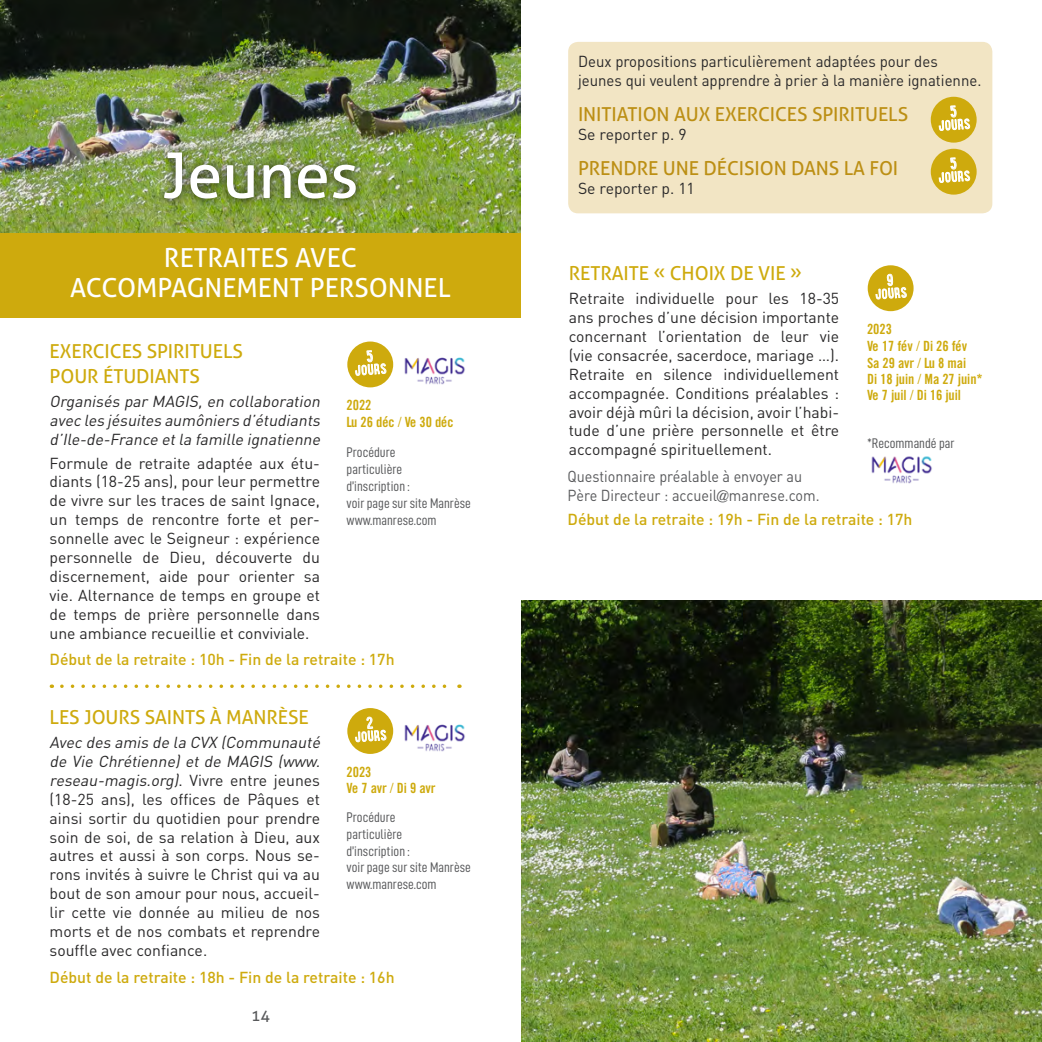
<style>
.page{position:relative;width:1042px;height:1042px;background:#fff}
.page>*{position:absolute;margin:0;border:0;box-sizing:border-box;transform-origin:0 0}
.t1{font:63px "Aller";color:#fff}
.t2{font:26.25px "Aller";color:#fff}
.t3{font:19.25px "Aller";letter-spacing:-.005em;color:#ceaa0d}
.t4{font:19.25px "Aller";letter-spacing:-.005em;color:#bc8f14}
.t5{font:15.75px/18.9px "DIN";color:#292829;text-align:justify}
.t6{font:500 15.75px "DIN";color:#ceaa0d}
.t7{font:italic 15.75px/18.9px "DIN";color:#292829;text-align:justify}
.t8{font:15.75px/18.9px "DIN";color:#292829;scale:.95 1}
.t9{font:15.75px/18.9px "DIN";color:#58595b;scale:.91 1}
.t10{font:15.75px "Aller";color:#58595b}
.t11{font:14px/16.8px "D DIN Condensed";color:#58595b}
.t12{font:14px/16.6px "Cg Trade Bd Cd";color:#ceaa0d}
.t13{font:12.25px "Lunch Box";color:#fff}
.s1{font-style:italic}
.s2{font-family:"Cg Trade Bd Cd"}
</style>
<div class="page">
<img style="left:0;top:0;width:521px;height:233px">
<div style="left:347px;top:341px;width:46px;height:46px;background:#ceaa0d;border-radius:50%"></div>
<div style="left:347px;top:708px;width:46px;height:46px;background:#ceaa0d;border-radius:50%"></div>
<div style="left:867px;top:265px;width:46px;height:46px;background:#ceaa0d;border-radius:50%"></div>
<div style="left:0;top:233px;width:521px;height:84px;background:#ceaa0d"></div>
<div style="left:568px;top:42px;width:424px;height:171px;background:#f2e5c4;border-radius:10px"></div>
<div style="left:154px;top:143px;width:211px;height:65px;background:#000;opacity:.75"></div>
<svg style="left:62px;top:684px;width:398px;height:4px"></svg>
<img style="left:404px;top:357px;width:61px;height:28px">
<img style="left:871px;top:456px;width:61px;height:28px">
<img style="left:404px;top:724px;width:61px;height:28px">
<div style="left:931px;top:97px;width:45px;height:46px;background:#ceaa0d;border-radius:50%"></div>
<div style="left:931px;top:149px;width:45px;height:46px;background:#ceaa0d;border-radius:50%"></div>
<img style="left:521px;top:601px;width:521px;height:441px">
<svg style="left:355px;top:343px;width:31px;height:33px"></svg>
<svg style="left:355px;top:716px;width:31px;height:26px"></svg>
<svg style="left:875px;top:273px;width:32px;height:26px"></svg>
<svg style="left:939px;top:98px;width:31px;height:33px"></svg>
<svg style="left:939px;top:150px;width:31px;height:33px"></svg>
<h1 class="t1" style="left:162px;top:137px;width:198px">JEUNES</h1>
<h2 class="t2" style="left:164px;top:242px;width:30px">RETRAITES</h2>
<h2 class="t2" style="left:295px;top:242px;width:17px">AVEC</h2>
<h2 class="t2" style="left:70px;top:272px;width:169px">ACCOMPAGNEME</h2>
<h2 class="t2" style="left:272px;top:272px;width:165px">NT PERSONNEL</h2>
<p class="t3" style="left:50px;top:339px;width:33px">EXERCICES</p>
<p class="t3" style="left:147px;top:339px;width:30px">SPIRIT</p>
<p class="t3" style="left:200px;top:339px;width:24px">UELS</p>
<p class="t3" style="left:50px;top:364px;width:141px">POUR ÉTUDIANTS</p>
<p class="t7" style="left:50px;top:391px;width:275px">Organisés par MAGIS, en collaboration avec les jésuites aumôniers d’étudiants d’Ile-de-France etla famille ignatienne</p>
<p class="t5" style="left:50px;top:453px;width:272px">Formule de retraite adaptée aux étu&shy;diants (18-25 ans), pour leur permettre de vivre sur les traces de saint Ignace, un temps de rencontre forte et per&shy;sonnelle avec le Seigneur : expérience personnelle de Dieu, découverte du discernement, aide pour orienter sa vie. Alternance de temps en groupe et de temps de prière personnelle dans une ambiance recueillie et conviviale.</p>
<p class="t13" style="left:354px;top:360px;width:33px;rotate:-4deg">jourS</p>
<p class="t12" style="left:347px;top:397px;width:108px">2022<br>Lu 26 déc / Ve 30 déc</p>
<p class="t11" style="left:347px;top:444px;width:126px">Procédure<br>particulière<br>d’inscription :<br>voir page sur site Manrèse www.manrese.com</p>
<p class="t6" style="left:50px;top:649px;width:346px">Début de la retraite : 10h - Fin de la retraite : 17h</p>
<p class="t3" style="left:50px;top:705px;width:249px">LES JOURS SAI NTS À MANRÈSE</p>
<p class="t5" style="left:50px;top:732px;width:275px;text-align:left"><span class="s1">Avec des amis de la CVX (Communauté de Vie Chrétienne) et de MAGIS (www. reseau-magis.org)</span>. Vivre e n t re j e u n es (18-25 ans), les offices de Pâques et ainsi sortir du quotidien pour prendre soin de soi, de sa relation à Dieu, aux autres et aussi à son corps. Nous se&shy;rons invités à suivre le Christ qui va au bout de son amour pour nous, accueil&shy;lir cette vie donnée au milieu de nos morts et de nos combats et reprendre souffle avec confiance.</p>
<p class="t13" style="left:354px;top:727px;width:33px;rotate:-4deg">jourS</p>
<p class="t12" style="left:347px;top:763px;width:90px">2023<br>Ve 7 avr / Di 9 avr</p>
<p class="t11" style="left:347px;top:808px;width:126px">Procédure<br>particulière<br>d’inscription :<br>voir page sur site Manrèse www.manrese.com</p>
<p class="t6" style="left:50px;top:967px;width:346px">Début de la retraite : 18h - Fin de la retraite : 16h</p>
<p class="t10" style="left:251px;top:1005px;width:20px">14</p>
<p class="t8" style="left:578px;top:52px;width:426px">Deux propositions particulièrement adaptées pour des jeunes qui veulent apprendre à prier à la manière ignatienne.</p>
<p class="t4" style="left:578px;top:103px;width:27px">INITIATI</p>
<p class="t4" style="left:643px;top:103px;width:105px">ON AUX EXERCICES</p>
<p class="t4" style="left:812px;top:103px;width:30px">SPIRIT</p>
<p class="t4" style="left:865px;top:103px;width:24px">UELS</p>
<p class="t5" style="left:578px;top:125px;width:110px">Se reporter p. 9</p>
<p class="t4" style="left:578px;top:157px;width:158px">PRENDRE UNE DÉCISI</p>
<p class="t4" style="left:760px;top:157px;width:137px">ON DANS LA FOI</p>
<p class="t5" style="left:578px;top:179px;width:118px">Se reporter p. 11</p>
<p class="t13" style="left:938px;top:116px;width:33px;rotate:-4deg">jourS</p>
<p class="t13" style="left:938px;top:168px;width:33px;rotate:-4deg">jourS</p>
<p class="t3" style="left:569px;top:262px;width:22px">RETRAITE</p>
<p class="t3" style="left:653px;top:262px;width:150px">« CHOIX DE VIE »</p>
<p class="t5" style="left:569px;top:289px;width:272px">Retraite individuelle pour les 18-35 ans proches d’une décision importante concernant l’orientation de leur vie (vie consacrée, sacerdoce, mariage …).<br>Retraite en silence individuellement accompagnée. Conditions préalables : avoir déjà mûri la décision, avoir l’habi&shy;tude d’une prière personnelle et être accompagné spirituellement.</p>
<p class="t13" style="left:874px;top:284px;width:33px;rotate:-4deg">jourS</p>
<p class="t12" style="left:867px;top:320px;width:117px">2023<br>Ve 17 fév / Di 26 fév<br>Sa 29 avr / Lu 8 mai<br>Di 18 juin / Ma 27 juin*<br>Ve 7 juil / Di 16 juil</p>
<p class="t11" style="left:867px;top:435px;width:89px">*Recommandé par</p>
<p class="t9" style="left:567px;top:467px;width:279px">Questionnaire préalable à envoyer au<br>Père Directeur : accueil<span class="s2">@</span>manrese.com.</p>
<p class="t6" style="left:567px;top:509px;width:346px">Début de la retraite : 19h - Fin de la retraite : 17h</p>
</div>
